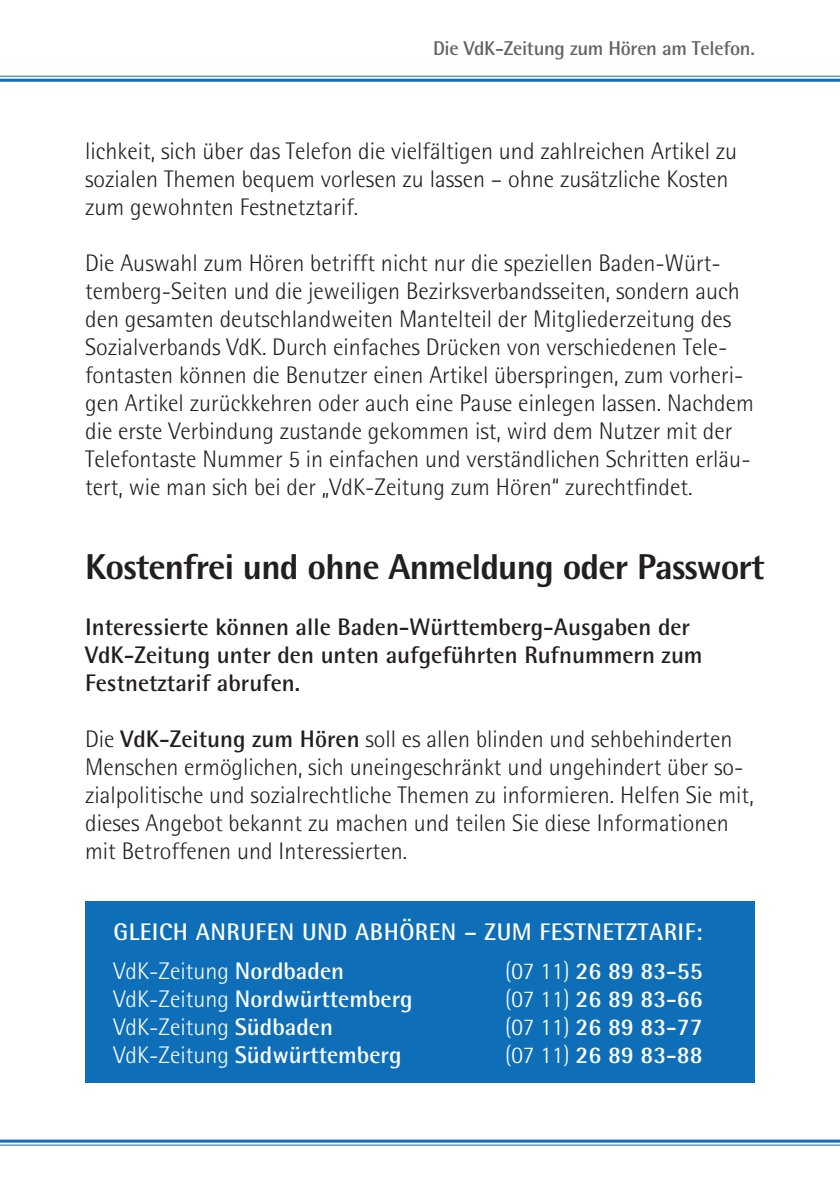
<style>
.page{position:relative;width:840px;height:1191px;background:#fff}
.page>*{position:absolute;margin:0;border:0;box-sizing:border-box;transform-origin:0 0}
.t1{font:800 36px "Rotis Semi Sans";letter-spacing:-.025em;color:#231f20}
.t2{font:300 24px/28px "Rotis Semi Sans";color:#231f20}
.t3{font:700 24px/28px "Rotis Semi Sans";color:#231f20}
.t4{font:700 24px "Rotis Semi Sans";color:#fff}
.t5{font:700 24px/39.4px "Rotis Semi Sans";letter-spacing:.02em;color:#fff}
.t6{font:300 24px "Rotis Semi Sans";color:#fff}
.t7{font:700 20px "Rotis Semi Sans";letter-spacing:-.015em;color:#636366}
.s1{font-weight:700}
.s2{font-weight:300}
</style>
<div class="page">
<hr style="left:0;top:79px;width:839px;height:3px;background:#0f6eb8">
<hr style="left:0;top:76px;width:839px;height:1px;background:#0f6eb8">
<hr style="left:0;top:1144px;width:839px;height:1px;background:#0f6eb8">
<hr style="left:0;top:1139px;width:839px;height:3px;background:#0f6eb8">
<div style="left:85px;top:901px;width:669px;height:182px;background:#0f6eb8"></div>
<p class="t7" style="left:433px;top:36px;width:323px">Die VdK-Zeitung zum Hören am Telefon.</p>
<p class="t2" style="left:85px;top:137px;width:653px">lichkeit, sich über das Telefon die vielfältigen und zahlreichen Artikel zu sozialen Themen bequem vorlesen zu lassen – ohne zusätzliche Kosten zum gewohnten Festnetztarif.</p>
<p class="t2" style="left:85px;top:249px;width:670px">Die Auswahl zum Hören betrifft nicht nur die speziellen Baden-Würt&shy;temberg-Seiten und die jeweiligen Bezirksverbandsseiten, sondern auch den gesamten deutschlandweiten Mantelteil der Mitgliederzeitung des Sozialverbands VdK. Durch einfaches Drücken von verschiedenen Tele&shy;fontasten können die Benutzer einen Artikel überspringen, zum vorheri&shy;gen Artikel zurückkehren oder auch eine Pause einlegen lassen. Nachdem die erste Verbindung zustande gekommen ist, wird dem Nutzer mit der Telefontaste Nummer 5 in einfachen und verständlichen Schritten erläu&shy;tert, wie man sich bei der „VdK-Zeitung zum Hören“ zurechtfindet.</p>
<h2 class="t1" style="left:85px;top:544px;width:680px">Kostenfrei und ohne Anmeldung oder Passwort</h2>
<p class="t3" style="left:85px;top:612px;width:618px">Interessierte können alle Baden-Württemberg-Ausgaben der<br>VdK-Zeitung unter den unten aufgeführten Rufnummern zum<br>Festnetztarif abrufen.</p>
<p class="t2" style="left:85px;top:725px;width:669px">Die <span class="s1">VdK-Zeitung zum Hören</span> soll es allen blinden und sehbehinderten Menschen ermöglichen, sich uneingeschränkt und ungehindert über so&shy;zialpolitische und sozialrechtliche Themen zu informieren. Helfen Sie mit, dieses Angebot bekannt zu machen und teilen Sie diese Informationen mit Betroffenen und Interessierten.</p>
<p class="t5" style="left:113px;top:911px;width:590px">GLEICH ANRUFEN UND ABHÖREN – ZUM FESTNETZTARIF:<br><span class="s2">VdK-Zeitung</span> Nordbaden</p>
<p class="t4" style="left:505px;top:956px;width:199px"><span class="s2">(07 11)</span> 26 89 83-55</p>
<p class="t4" style="left:113px;top:984px;width:300px"><span class="s2">VdK-Zeitung</span> Nordwürttemberg</p>
<p class="t4" style="left:505px;top:984px;width:199px"><span class="s2">(07 11)</span> 26 89 83-66</p>
<p class="t6" style="left:113px;top:1013px;width:221px">VdK-Zeitung <span class="s1">Südbaden</span></p>
<p class="t4" style="left:505px;top:1012px;width:199px"><span class="s2">(07 11)</span> 26 89 83-77</p>
<p class="t4" style="left:113px;top:1040px;width:289px"><span class="s2">VdK-Zeitung</span> Südwürttemberg</p>
<p class="t4" style="left:505px;top:1040px;width:199px"><span class="s2">(07 11)</span> 26 89 83-88</p>
</div>
